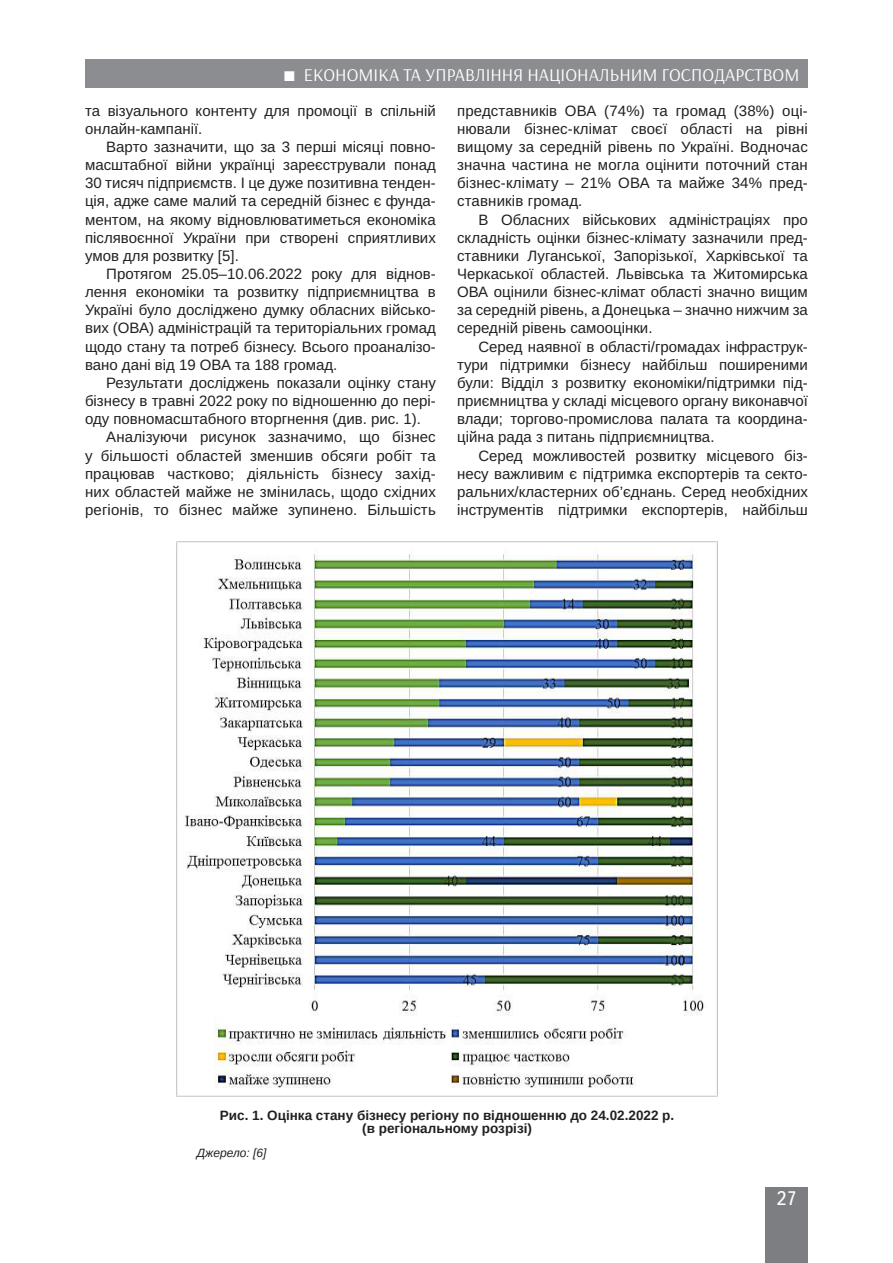
<style>
.page{position:relative;width:893px;height:1263px;background:#fff}
.page>*{position:absolute;margin:0;border:0;box-sizing:border-box;transform-origin:0 0}
.t1{font:19.5px "Ukrainian Text";color:#fff}
.t2{font:18px "Arsenal";color:#fff}
.Текст_основной_G{font:15px/18.1px "Arimo";color:#231f20;text-align:justify}
.Рисунок{font:700 13.5px "Arimo";color:#231f20}
.Джерело{font:italic 12px "Arimo";color:#231f20}
</style>
<div class="page">
<div style="left:765px;top:1187px;width:43px;height:76px;background:#7c7e81"></div>
<div style="left:85px;top:60px;width:723px;height:28px;background:#8b8d90"></div>
<img style="left:177px;top:541px;width:541px;height:555px">
<p class="t2" style="left:304px;top:64px;width:497px">ЕКОНОМІКА ТА УПРАВЛІННЯ НАЦІОНАЛЬНИМ ГОСПОДАРСТВОМ</p>
<p class="Текст_основной_G" style="left:85px;top:102px;width:352px">та візуального контенту для промоції в спільній онлайн-кампанії.</p>
<p class="Текст_основной_G" style="left:85px;top:138px;width:352px;text-indent:21px">Варто зазначити, що за 3 перші місяці повно&shy;масштабної війни українці зареєстрували понад 30 тисяч підприємств. І це дуже позитивна тенден&shy;ція, адже саме малий та середній бізнес є фунда&shy;ментом, на якому відновлюватиметься економіка післявоєнної України при створені сприятливих умов для розвитку [5].</p>
<p class="Текст_основной_G" style="left:85px;top:265px;width:352px;text-indent:21px">Протягом 25.05–10.06.2022 року для віднов&shy;лення економіки та розвитку підприємництва в Україні було досліджено думку обласних військо&shy;вих (ОВА) адміністрацій та територіальних громад щодо стану та потреб бізнесу. Всього проаналізо&shy;вано дані від 19 ОВА та 188 громад.</p>
<p class="Текст_основной_G" style="left:85px;top:374px;width:352px;text-indent:21px">Результати досліджень показали оцінку стану бізнесу в травні 2022 року по відношенню до пері&shy;оду повномасштабного вторгнення (див. рис. 1).</p>
<p class="Текст_основной_G" style="left:85px;top:428px;width:352px;text-indent:21px">Аналізуючи рисунок зазначимо, що бізнес у більшості областей зменшив обсяги робіт та працював частково; діяльність бізнесу захід&shy;них областей майже не змінилась, щодо східних регіонів, то бізнес майже зупинено. Більшість</p>
<p class="Текст_основной_G" style="left:457px;top:102px;width:352px">представників ОВА (74%) та громад (38%) оці&shy;нювали бізнес-клімат своєї області на рівні вищому за середній рівень по Україні. Водночас значна частина не могла оцінити поточний стан бізнес-клімату – 21% ОВА та майже 34% пред&shy;ставників громад.</p>
<p class="Текст_основной_G" style="left:457px;top:211px;width:352px;text-indent:21px">В Обласних військових адміністраціях про складність оцінки бізнес-клімату зазначили пред&shy;ставники Луганської, Запорізької, Харківської та Черкаської областей. Львівська та Житомирська ОВА оцінили бізнес-клімат області значно вищим за середній рівень, а Донецька – значно нижчим за середній рівень самооцінки.</p>
<p class="Текст_основной_G" style="left:457px;top:338px;width:352px;text-indent:21px">Серед наявної в області/громадах інфраструк&shy;тури підтримки бізнесу найбільш поширеними були: Відділ з розвитку економіки/підтримки під&shy;приємництва у складі місцевого органу виконавчої влади; торгово-промислова палата та координа&shy;ційна рада з питань підприємництва.</p>
<p class="Текст_основной_G" style="left:457px;top:446px;width:352px;text-indent:21px">Серед можливостей розвитку місцевого біз&shy;несу важливим є підтримка експортерів та секто&shy;ральних/кластерних об’єднань. Серед необхідних інструментів підтримки експортерів, найбільш</p>
<p class="Рисунок" style="left:220px;top:1106px;width:456px">Рис. 1. Оцінка стану бізнесу регіону по відношенню до 24.02.2022 р.</p>
<p class="Рисунок" style="left:362px;top:1119px;width:171px">(в регіональному розрізі)</p>
<p class="Джерело" style="left:197px;top:1144px;width:71px">Джерело: [6]</p>
<h1 class="t1" style="left:776px;top:1188px;width:22px">27</h1>
</div>
